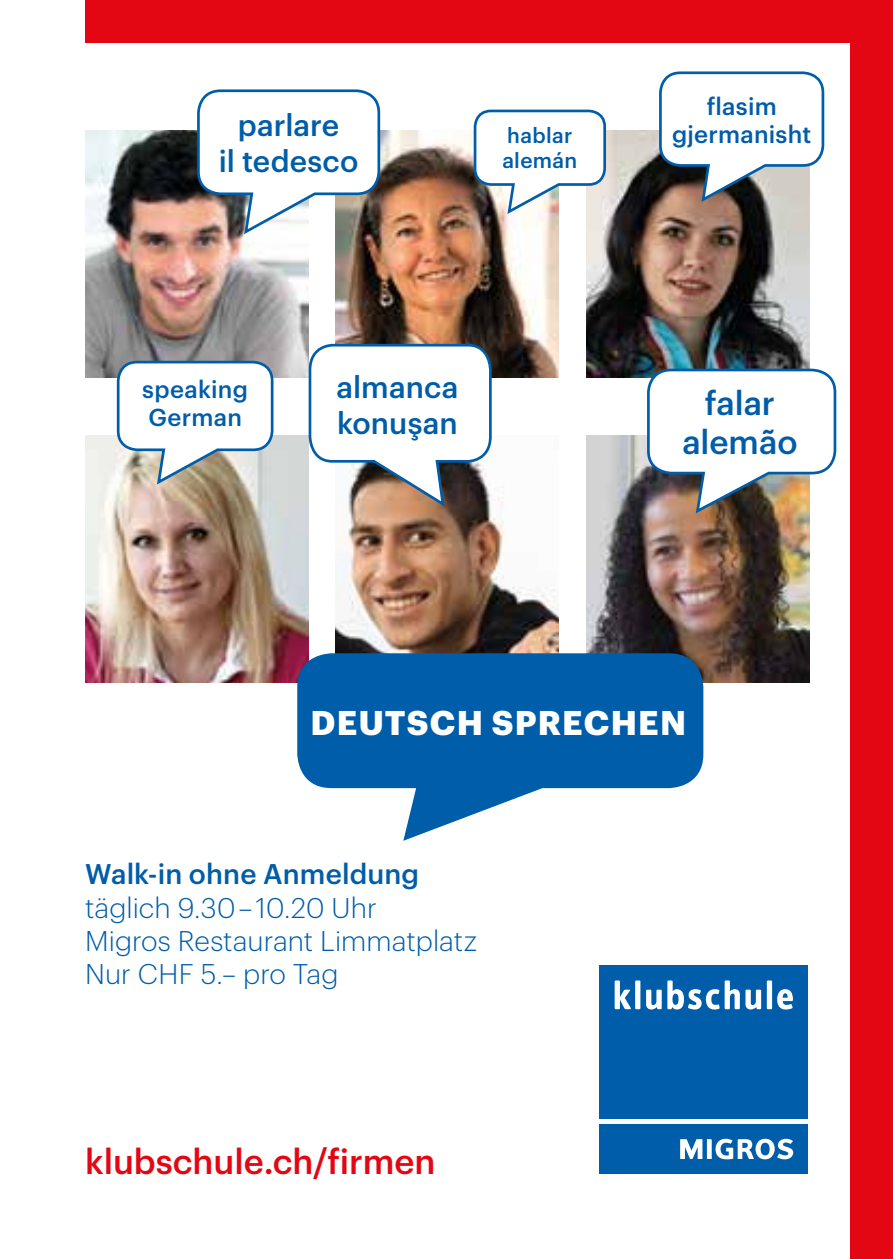
<style>
.page{position:relative;width:893px;height:1259px;background:#fff}
.page>*{position:absolute;margin:0;border:0;box-sizing:border-box;transform-origin:0 0}
.t1{font:500 34.5px "Graphik";color:#e30613}
.t2{font:700 33.6px "Graphik";letter-spacing:.035em;color:#fff}
.t3{font:500 33px/39.6px "Graphik";color:#005da9;text-align:center}
.t4{font:500 30px/36px "Graphik";letter-spacing:.005em;color:#005da9;text-align:center}
.t5{font:300 27.9px/33.3px "Graphik";color:#005da9}
.t6{font:500 27.9px "Graphik";letter-spacing:.005em;color:#005da9}
.t7{font:500 24px/28.8px "Graphik";letter-spacing:.01em;color:#005da9;text-align:center}
.t8{font:500 21px/25.2px "Graphik";letter-spacing:.015em;color:#005da9}
</style>
<div class="page">
<div style="left:600px;top:1124px;width:208px;height:50px;background:#005da9"></div>
<div style="left:600px;top:965px;width:208px;height:154px;background:#005da9"></div>
<svg style="left:680px;top:1138px;width:113px;height:21px"></svg>
<svg style="left:615px;top:980px;width:16px;height:29px"></svg>
<div style="left:635px;top:980px;width:5px;height:29px;background:#fff"></div>
<svg style="left:646px;top:980px;width:115px;height:29px"></svg>
<div style="left:767px;top:980px;width:5px;height:29px;background:#fff"></div>
<svg style="left:777px;top:989px;width:16px;height:20px"></svg>
<img style="left:85px;top:131px;width:223px;height:247px">
<img style="left:336px;top:131px;width:223px;height:247px">
<img style="left:586px;top:131px;width:223px;height:247px">
<img style="left:85px;top:435px;width:223px;height:247px">
<img style="left:586px;top:435px;width:223px;height:247px">
<img style="left:336px;top:486px;width:223px;height:167px">
<div style="left:85px;top:0;width:799px;height:43px;background:#e30613"></div>
<div style="left:850px;top:0;width:43px;height:1259px;background:#e30613"></div>
<svg style="left:196px;top:89px;width:185px;height:148px"></svg>
<svg style="left:658px;top:71px;width:167px;height:133px"></svg>
<img style="left:646px;top:367px;width:191px;height:149px">
<svg style="left:472px;top:109px;width:135px;height:107px"></svg>
<svg style="left:115px;top:359px;width:160px;height:128px"></svg>
<svg style="left:307px;top:342px;width:186px;height:167px"></svg>
<svg style="left:297px;top:653px;width:406px;height:188px;fill:#005da9"></svg>
<p class="t4" style="left:219px;top:105px;width:141px">parlare<br>il tedesco</p>
<p class="t8" style="left:502px;top:121px;width:76px">hablar alemán</p>
<p class="t7" style="left:142px;top:372px;width:107px;text-align:left">speaking<br>German</p>
<p class="t4" style="left:337px;top:366px;width:123px;text-align:left">almanca konuşan</p>
<p class="t7" style="left:672px;top:89px;width:141px">flasim gjermanisht</p>
<p class="t3" style="left:682px;top:380px;width:117px">falar alemão</p>
<p class="t2" style="left:310px;top:696px;width:377px">DEUTSCH SPRECHEN</p>
<p class="t6" style="left:85px;top:852px;width:336px">Walk-in ohne Anmeldung</p>
<p class="t5" style="left:85px;top:888px;width:394px">täglich 9.30 – 10.20 Uhr<br>Migros Restaurant Limmatplatz<br>Nur CHF 5.– pro Tag</p>
<p class="t1" style="left:85px;top:1135px;width:352px">klubschule.ch/firmen</p>
</div>
